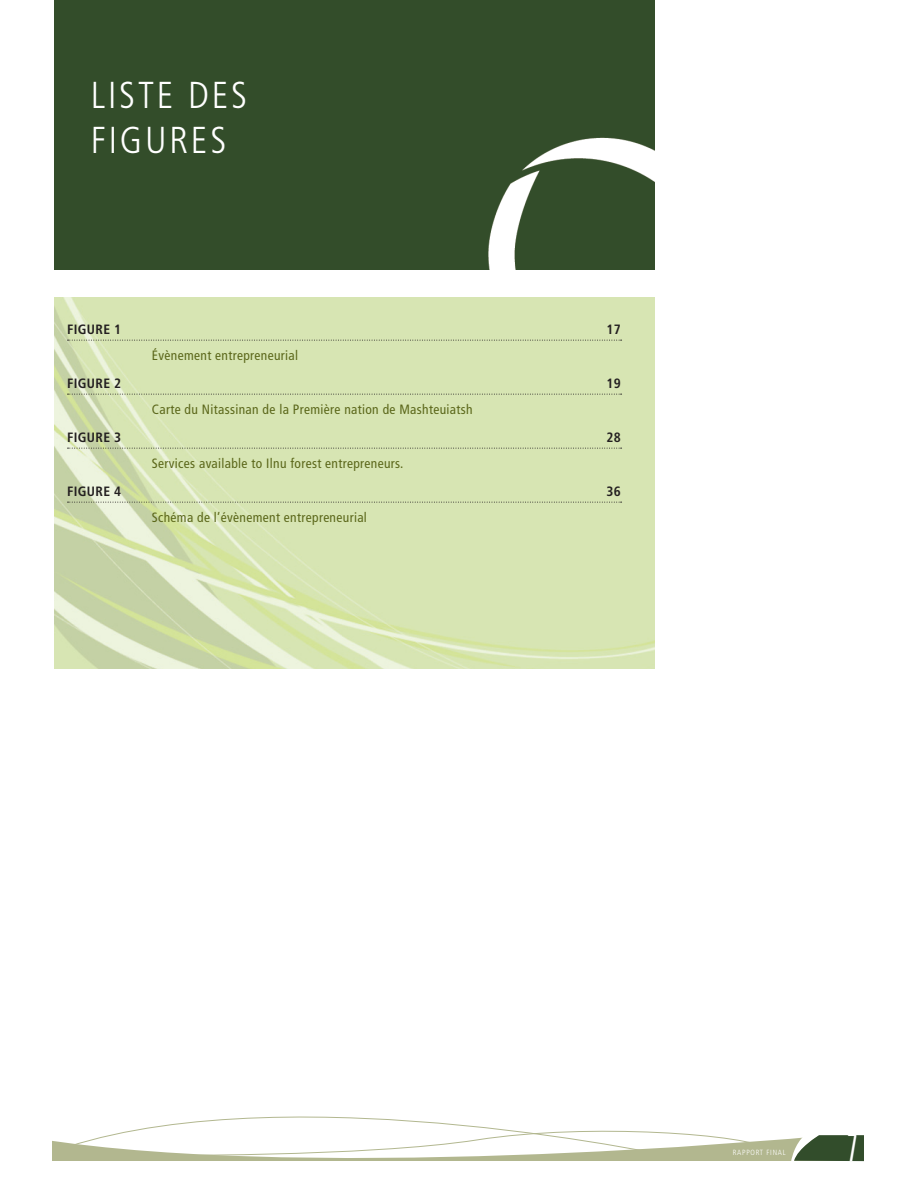
<style>
.page{position:relative;width:918px;height:1188px;background:#fff}
.page>*{position:absolute;margin:0;border:0;box-sizing:border-box;transform-origin:0 0}
.t1{font:300 condensed 37.5px/45px "Frutiger";letter-spacing:.075em;color:#fff}
.t2{font:300 ultra-condensed 37.5px "Univers";color:#fff}
.t3{font:condensed 13.5px "Frutiger";letter-spacing:.025em;color:#5b671a}
.t4{font:700 condensed 13.5px "Frutiger";letter-spacing:.025em;color:#231f20}
.t5{font:300 condensed 7.5px "Frutiger";letter-spacing:.1em;color:#fff}
</style>
<div class="page">
<div style="left:54px;top:0;width:601px;height:270px;background:#334d2a"></div>
<img style="left:54px;top:297px;width:601px;height:372px">
<div style="left:52px;top:1139px;width:735px;height:22px;background:#b2b78f"></div>
<svg style="left:684px;top:1133px;width:87px;height:24px"></svg>
<svg style="left:787px;top:1135px;width:77px;height:27px;background:#5f7356"></svg>
<svg style="left:67px;top:1116px;width:617px;height:43px"></svg>
<svg style="left:68px;top:340px;width:554px;height:1px"></svg>
<svg style="left:68px;top:394px;width:554px;height:1px"></svg>
<svg style="left:68px;top:448px;width:554px;height:1px"></svg>
<svg style="left:68px;top:502px;width:554px;height:1px"></svg>
<h1 class="t1" style="left:91px;top:73px;width:158px">LISTE DES<br>FIGURES</h1>
<p class="t4" style="left:67px;top:321px;width:56px">FIGURE 1</p>
<p class="t4" style="left:607px;top:321px;width:16px">17</p>
<p class="t3" style="left:152px;top:348px;width:148px">Évènement entrepreneurial</p>
<p class="t4" style="left:67px;top:375px;width:56px">FIGURE 2</p>
<p class="t4" style="left:607px;top:375px;width:16px">19</p>
<p class="t3" style="left:152px;top:402px;width:322px">Carte du Nitassinan de la Première nation de Mashteuiatsh</p>
<p class="t4" style="left:67px;top:429px;width:56px">FIGURE 3</p>
<p class="t4" style="left:607px;top:429px;width:16px">28</p>
<p class="t3" style="left:152px;top:456px;width:253px">Services available to Ilnu forest entrepreneurs.</p>
<p class="t4" style="left:67px;top:483px;width:56px">FIGURE 4</p>
<p class="t4" style="left:607px;top:483px;width:16px">36</p>
<p class="t3" style="left:152px;top:510px;width:217px">Schéma de l’évènement entrepreneurial</p>
<p class="t5" style="left:733px;top:1148px;width:54px">RAPPORT FINAL</p>
<h1 class="t2" style="left:847px;top:1128px;width:12px">7</h1>
</div>
